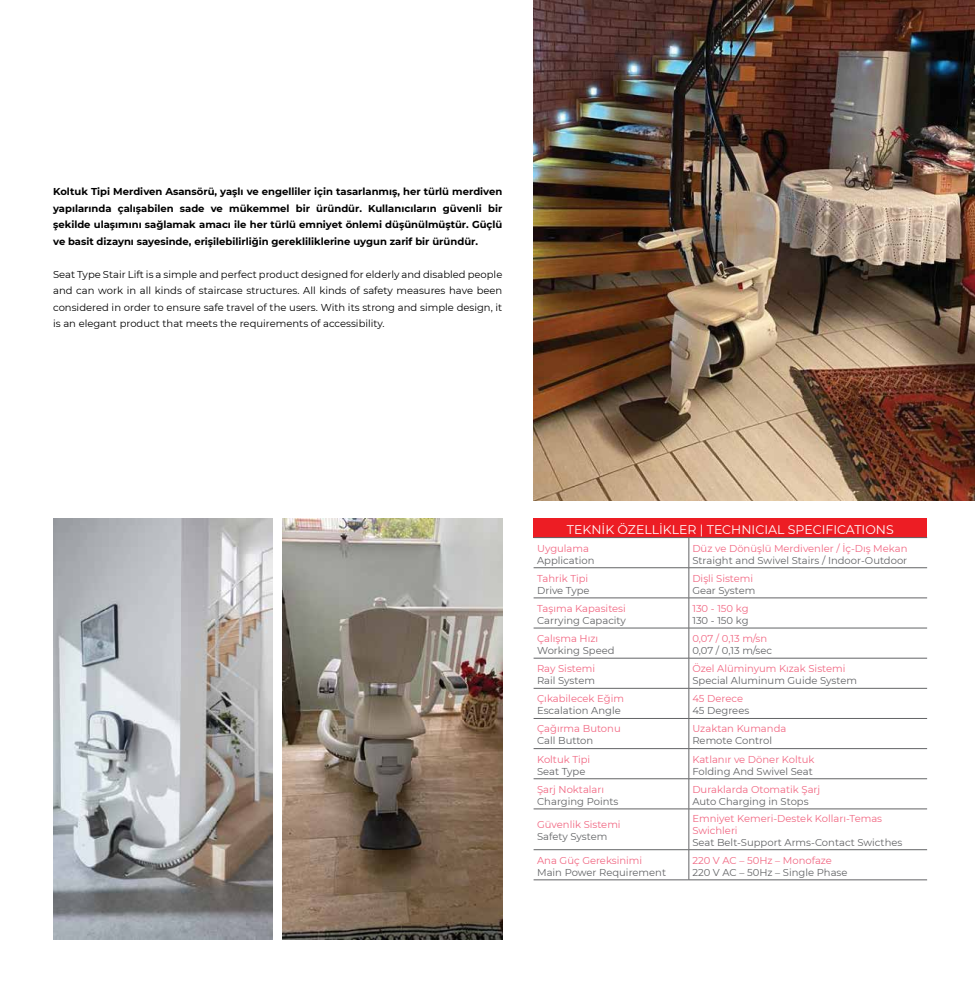
<style>
.page{position:relative;width:975px;height:993px;background:#fff}
.page>*{position:absolute;margin:0;border:0;box-sizing:border-box;transform-origin:0 0}
.t1{font:12.5px "Montserrat";color:#fff}
.t2{font:10px/12px "Montserrat";color:#f16782}
.t3{font:10px "Montserrat";color:#636466}
.t4{font:700 10px/16.5px "Montserrat";color:#000;text-align:justify}
.t5{font:10px/16.5px "Montserrat";color:#000;text-align:justify}
</style>
<div class="page">
<img style="left:53px;top:518px;width:219px;height:421px">
<img style="left:283px;top:518px;width:219px;height:421px">
<img style="left:533px;top:0;width:441px;height:500px">
<div style="left:533px;top:518px;width:394px;height:19px;background:#ed1d24"></div>
<hr style="left:533px;top:537px;width:155px;height:1px;background:#636466">
<hr style="left:688px;top:537px;width:239px;height:1px;background:#636466">
<hr style="left:688px;top:537px;width:1px;height:30px;background:#636466">
<hr style="left:533px;top:567px;width:155px;height:1px;background:#636466">
<hr style="left:688px;top:567px;width:239px;height:1px;background:#636466">
<hr style="left:688px;top:567px;width:1px;height:30px;background:#636466">
<hr style="left:533px;top:597px;width:155px;height:1px;background:#636466">
<hr style="left:688px;top:597px;width:239px;height:1px;background:#636466">
<hr style="left:533px;top:627px;width:155px;height:1px;background:#636466">
<hr style="left:688px;top:627px;width:239px;height:1px;background:#636466">
<svg style="left:688px;top:598px;width:1px;height:59px"></svg>
<hr style="left:533px;top:657px;width:155px;height:1px;background:#636466">
<hr style="left:688px;top:657px;width:239px;height:1px;background:#636466">
<hr style="left:688px;top:658px;width:1px;height:30px;background:#636466">
<hr style="left:533px;top:688px;width:155px;height:1px;background:#636466">
<hr style="left:688px;top:688px;width:239px;height:1px;background:#636466">
<hr style="left:688px;top:688px;width:1px;height:30px;background:#636466">
<hr style="left:533px;top:718px;width:155px;height:1px;background:#636466">
<hr style="left:688px;top:718px;width:239px;height:1px;background:#636466">
<hr style="left:688px;top:718px;width:1px;height:30px;background:#636466">
<hr style="left:533px;top:748px;width:155px;height:1px;background:#636466">
<hr style="left:688px;top:748px;width:239px;height:1px;background:#636466">
<hr style="left:688px;top:748px;width:1px;height:30px;background:#636466">
<hr style="left:533px;top:778px;width:155px;height:1px;background:#636466">
<hr style="left:688px;top:778px;width:239px;height:1px;background:#636466">
<hr style="left:688px;top:778px;width:1px;height:30px;background:#636466">
<hr style="left:533px;top:808px;width:155px;height:1px;background:#636466">
<hr style="left:688px;top:808px;width:239px;height:1px;background:#636466">
<hr style="left:688px;top:808px;width:1px;height:41px;background:#636466">
<hr style="left:533px;top:849px;width:155px;height:1px;background:#636466">
<hr style="left:688px;top:849px;width:239px;height:1px;background:#636466">
<hr style="left:688px;top:849px;width:1px;height:30px;background:#636466">
<hr style="left:533px;top:879px;width:155px;height:1px;background:#636466">
<hr style="left:688px;top:879px;width:239px;height:1px;background:#636466">
<p class="t4" style="left:53px;top:183px;width:450px">Koltuk Tipi Merdiven Asansörü, yaşlı ve engelliler için tasarlanmış, her türlü merdiven yapılarında çalışabilen sade ve mükemmel bir üründür. Kullanıcıların güvenli bir şekilde ulaşımını sağlamak amacı ile her türlü emniyet önlemi düşünülmüştür. Güçlü ve basit dizaynı sayesinde, erişilebilirliğin gerekliliklerine uygun zarif bir üründür.</p>
<p class="t5" style="left:53px;top:265px;width:450px">Seat Type Stair Lift is a simple and perfect product designed for elderly and disabled people and can work in all kinds of staircase structures. All kinds of safety measures have been considered in order to ensure safe travel of the users. With its strong and simple design, it is an elegant product that meets the requirements of accessibility.</p>
<p class="t1" style="left:567px;top:521px;width:328px">TEKNİK ÖZELLİKLER | TECHNICIAL SPECIFICATIONS</p>
<p class="t2" style="left:537px;top:541px;width:53px">Uygulama</p>
<p class="t3" style="left:537px;top:553px;width:59px">Application</p>
<p class="t2" style="left:692px;top:541px;width:216px">Düz ve Dönüşlü Merdivenler / İç-Dış Mekan</p>
<p class="t3" style="left:692px;top:553px;width:216px">Straight and Swivel Stairs / Indoor-Outdoor</p>
<p class="t2" style="left:537px;top:571px;width:53px">Tahrik Tipi</p>
<p class="t3" style="left:537px;top:583px;width:54px">Drive Type</p>
<p class="t2" style="left:692px;top:571px;width:62px">Dişli Sistemi</p>
<p class="t3" style="left:692px;top:583px;width:64px">Gear System</p>
<p class="t2" style="left:537px;top:601px;width:90px">Taşıma Kapasitesi</p>
<p class="t3" style="left:537px;top:613px;width:90px">Carrying Capacity</p>
<p class="t2" style="left:692px;top:601px;width:58px">130 - 150 kg</p>
<p class="t3" style="left:692px;top:613px;width:58px">130 - 150 kg</p>
<p class="t2" style="left:537px;top:631px;width:63px">Çalışma Hızı</p>
<p class="t3" style="left:537px;top:643px;width:79px">Working Speed</p>
<p class="t2" style="left:692px;top:631px;width:76px">0,07 / 0,13 m/sn</p>
<p class="t3" style="left:692px;top:643px;width:81px">0,07 / 0,13 m/sec</p>
<p class="t2" style="left:537px;top:662px;width:59px">Ray Sistemi</p>
<p class="t3" style="left:537px;top:673px;width:59px">Rail System</p>
<p class="t2" style="left:692px;top:662px;width:154px">Özel Alüminyum Kızak Sistemi</p>
<p class="t3" style="left:692px;top:673px;width:166px">Special Aluminum Guide System</p>
<p class="t2" style="left:537px;top:692px;width:88px">Çıkabilecek Eğim</p>
<p class="t3" style="left:537px;top:703px;width:85px">Escalation Angle</p>
<p class="t2" style="left:692px;top:692px;width:52px">45 Derece</p>
<p class="t3" style="left:692px;top:703px;width:58px">45 Degrees</p>
<p class="t2" style="left:537px;top:722px;width:85px">Çağırma Butonu</p>
<p class="t3" style="left:537px;top:733px;width:58px">Call Button</p>
<p class="t2" style="left:692px;top:722px;width:95px">Uzaktan Kumanda</p>
<p class="t3" style="left:692px;top:733px;width:81px">Remote Control</p>
<p class="t2" style="left:537px;top:752px;width:55px">Koltuk Tipi</p>
<p class="t3" style="left:537px;top:763px;width:50px">Seat Type</p>
<p class="t2" style="left:692px;top:752px;width:124px">Katlanır ve Döner Koltuk</p>
<p class="t3" style="left:692px;top:763px;width:122px">Folding And Swivel Seat</p>
<p class="t2" style="left:537px;top:782px;width:68px">Şarj Noktaları</p>
<p class="t3" style="left:537px;top:794px;width:83px">Charging Points</p>
<p class="t2" style="left:692px;top:782px;width:129px">Duraklarda Otomatik Şarj</p>
<p class="t3" style="left:692px;top:794px;width:118px">Auto Charging in Stops</p>
<p class="t2" style="left:537px;top:818px;width:85px">Güvenlik Sistemi</p>
<p class="t3" style="left:537px;top:829px;width:72px">Safety System</p>
<p class="t2" style="left:692px;top:812px;width:191px">Emniyet Kemeri-Destek Kolları-Temas<br>Swichleri</p>
<p class="t3" style="left:692px;top:835px;width:211px">Seat Belt-Support Arms-Contact Swicthes</p>
<p class="t2" style="left:537px;top:853px;width:107px">Ana Güç Gereksinimi</p>
<p class="t3" style="left:537px;top:864px;width:130px">Main Power Requirement</p>
<p class="t2" style="left:692px;top:853px;width:141px">220 V AC – 50Hz – Monofaze</p>
<p class="t3" style="left:692px;top:864px;width:157px">220 V AC – 50Hz – Single Phase</p>
</div>
